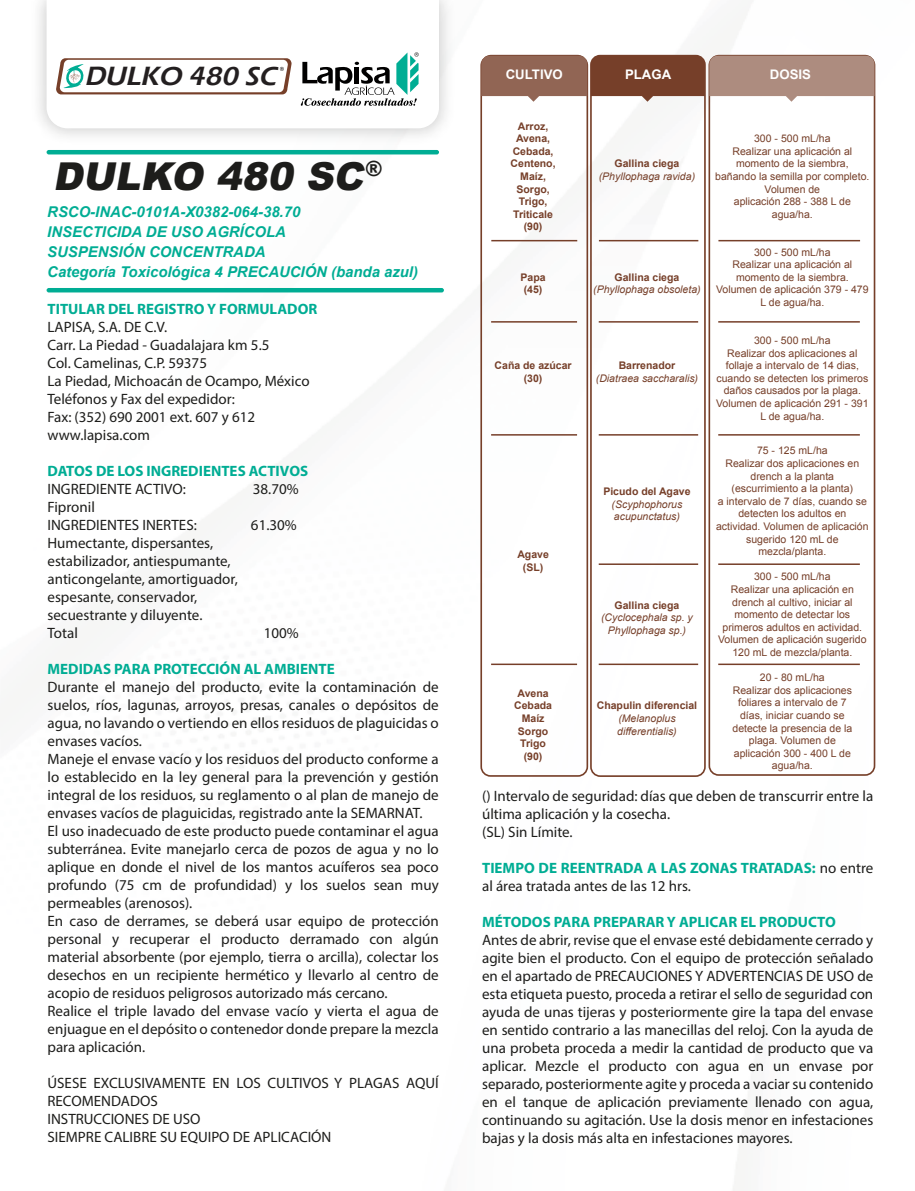
<style>
.page{position:relative;width:915px;height:1191px;background:#fff}
.page>*{position:absolute;margin:0;border:0;box-sizing:border-box;transform-origin:0 0}
.t1{font:italic 900 38.4px "Arial";color:#1d1d1b}
.t2{font:italic 600 27.3px "Eras ITC";color:#231f20}
.t3{font:15px/18px "Myriad Pro";color:#1d1d1b}
.t4{font:700 15px "Myriad Pro";color:#00ad94}
.t5{font:italic 700 14.85px/19.8px "Arial";color:#00ad94}
.t6{font:700 13.2px "Arial";color:#fff}
.t7{font:10.5px/12.6px "Arial";color:#763f29;text-align:center}
.t8{font:700 10.5px/12.6px "Arial";color:#763f29;text-align:center}
.t9{font:italic 10.5px/12.6px "Arial";color:#763f29}
.s1{font-weight:700;color:#00ad94}
</style>
<div class="page">
<img style="left:46px;top:54px;width:830px;height:1137px">
<img style="left:39px;top:0;width:422px;height:151px">
<svg style="left:47px;top:0;width:392px;height:128px"></svg>
<svg style="left:56px;top:58px;width:235px;height:36px"></svg>
<svg style="left:301px;top:52px;width:117px;height:54px"></svg>
<hr style="left:47px;top:288px;width:397px;height:4px;background:#00ad94;border-radius:2px">
<hr style="left:47px;top:150px;width:392px;height:4px;background:#00ad94;border-radius:2px">
<div style="left:480px;top:55px;width:108px;height:721px;border:2px solid #763f29;border-radius:10px"></div>
<div style="left:590px;top:55px;width:115px;height:722px;border:2px solid #763f29;border-radius:9px"></div>
<div style="left:708px;top:55px;width:167px;height:721px;border:2px solid #763f29;border-radius:9px"></div>
<svg style="left:481px;top:56px;width:393px;height:46px;background:#a27d6f"></svg>
<hr style="left:491px;top:240px;width:86px;height:1px;background:#763f29">
<hr style="left:598px;top:240px;width:100px;height:1px;background:#763f29">
<hr style="left:718px;top:240px;width:141px;height:1px;background:#763f29">
<hr style="left:491px;top:321px;width:86px;height:1px;background:#763f29">
<hr style="left:598px;top:321px;width:100px;height:1px;background:#763f29">
<hr style="left:718px;top:321px;width:141px;height:1px;background:#763f29">
<hr style="left:491px;top:434px;width:86px;height:1px;background:#763f29">
<hr style="left:598px;top:434px;width:100px;height:1px;background:#763f29">
<hr style="left:718px;top:434px;width:141px;height:1px;background:#763f29">
<hr style="left:598px;top:563px;width:100px;height:2px;background:#763f29">
<hr style="left:718px;top:563px;width:141px;height:2px;background:#763f29">
<hr style="left:491px;top:663px;width:86px;height:2px;background:#763f29">
<hr style="left:598px;top:663px;width:100px;height:2px;background:#763f29">
<hr style="left:718px;top:663px;width:141px;height:2px;background:#763f29">
<h2 class="t2" style="left:85px;top:61px;width:199px">DULKO 480 SC</h2>
<h1 class="t1" style="left:53px;top:148px;width:331px">DULKO 480 SC<sup>®</sup></h1>
<p class="t5" style="left:47px;top:203px;width:372px">RSCO-INAC-0101A-X0382-064-38.70<br>INSECTICIDA DE USO AGRÍCOLA<br>SUSPENSIÓN CONCENTRADA<br>Categoría Toxicológica 4 PRECAUCIÓN (banda azul)</p>
<p class="t4" style="left:47px;top:299px;width:271px">TITULAR DEL REGISTRO Y FORMULADOR</p>
<p class="t3" style="left:47px;top:318px;width:263px">LAPISA, S.A. DE C.V.<br>Carr. La Piedad - Guadalajara km 5.5<br>Col. Camelinas, C.P. 59375<br>La Piedad, Michoacán de Ocampo, México<br>Teléfonos y Fax del expedidor:<br>Fax: (352) 690 2001 ext. 607 y 612 www.lapisa.com</p>
<p class="t4" style="left:47px;top:461px;width:262px">DATOS DE LOS INGREDIENTES ACTIVOS</p>
<p class="t3" style="left:47px;top:480px;width:140px">INGREDIENTE ACTIVO:</p>
<p class="t3" style="left:253px;top:480px;width:47px">38.70%</p>
<p class="t3" style="left:47px;top:498px;width:151px">Fipronil<br>INGREDIENTES INERTES:</p>
<p class="t3" style="left:251px;top:516px;width:47px">61.30%</p>
<p class="t3" style="left:47px;top:534px;width:192px">Humectante, dispersantes, estabilizador, antiespumante, anticongelante, amortiguador, espesante, conservador, secuestrante y diluyente.<br>Total</p>
<p class="t3" style="left:263px;top:624px;width:36px">100%</p>
<p class="t4" style="left:47px;top:659px;width:289px">MEDIDAS PARA PROTECCIÓN AL AMBIENTE</p>
<p class="t3" style="left:47px;top:678px;width:392px">Durante el manejo del producto, evite la contaminación de suelos, ríos, lagunas, arroyos, presas, canales o depósitos de agua, no lavando o vertiendo en ellos residuos de plaguicidas o envases vacíos.<br>Maneje el envase vacío y los residuos del producto conforme a lo establecido en la ley general para la prevención y gestión integral de los residuos, su reglamento o al plan de manejo de envases vacíos de plaguicidas, registrado ante la SEMARNAT.<br>El uso inadecuado de este producto puede contaminar el agua subterránea. Evite manejarlo cerca de pozos de agua y no lo aplique en donde el nivel de los mantos acuíferos sea poco profundo (75 cm de profundidad) y los suelos sean muy permeables (arenosos).<br>En caso de derrames, se deberá usar equipo de protección personal y recuperar el producto derramado con algún material absorbente (por ejemplo, tierra o arcilla), colectar los desechos en un recipiente hermético y llevarlo al centro de acopio de residuos peligrosos autorizado más cercano.<br>Realice el triple lavado del envase vacío y vierta el agua de enjuague en el depósito o contenedor donde prepare la mezcla para aplicación.</p>
<p class="t3" style="left:47px;top:1074px;width:392px">ÚSESE EXCLUSIVAMENTE EN LOS CULTIVOS Y PLAGAS AQUÍ<br>RECOMENDADOS<br>INSTRUCCIONES DE USO<br>SIEMPRE CALIBRE SU EQUIPO DE APLICACIÓN</p>
<p class="t6" style="left:505px;top:66px;width:58px">CULTIVO</p>
<p class="t6" style="left:625px;top:66px;width:48px">PLAGA</p>
<p class="t6" style="left:769px;top:66px;width:43px">DOSIS</p>
<p class="t8" style="left:510px;top:120px;width:46px">Arroz,<br>Avena,<br>Cebada,<br>Centeno,<br>Maíz,<br>Sorgo,<br>Trigo,<br>Triticale (90)</p>
<p class="t8" style="left:520px;top:271px;width:27px">Papa (45)</p>
<p class="t8" style="left:494px;top:359px;width:79px">Caña de azúcar (30)</p>
<p class="t8" style="left:517px;top:548px;width:33px">Agave (SL)</p>
<p class="t8" style="left:514px;top:687px;width:39px">Avena<br>Cebada<br>Maíz<br>Sorgo<br>Trigo (90)</p>
<p class="t8" style="left:614px;top:158px;width:66px">Gallina ciega</p>
<p class="t9" style="left:598px;top:170px;width:98px">(Phyllophaga ravida)</p>
<p class="t8" style="left:614px;top:271px;width:66px">Gallina ciega</p>
<p class="t9" style="left:593px;top:284px;width:109px">(Phyllophaga obsoleta)</p>
<p class="t8" style="left:618px;top:359px;width:58px">Barrenador</p>
<p class="t9" style="left:595px;top:372px;width:104px">(Diatraea saccharalis)</p>
<p class="t8" style="left:603px;top:485px;width:89px">Picudo del Agave</p>
<p class="t9" style="left:611px;top:498px;width:72px">(Scyphophorus acupunctatus)</p>
<p class="t8" style="left:614px;top:599px;width:66px">Gallina ciega</p>
<p class="t9" style="left:601px;top:611px;width:93px;text-align:center">(Cyclocephala sp. y<br>Phyllophaga sp.)</p>
<p class="t8" style="left:596px;top:700px;width:102px">Chapulin diferencial</p>
<p class="t9" style="left:617px;top:712px;width:61px">(Melanoplus differentialis)</p>
<p class="t7" style="left:715px;top:132px;width:156px">300 - 500 mL/ha<br>Realizar una aplicación al momento de la siembra, bañando la semilla por completo.<br>Volumen de<br>aplicación 288 - 388 L de agua/ha.</p>
<p class="t7" style="left:716px;top:246px;width:154px">300 - 500 mL/ha<br>Realizar una aplicación al momento de la siembra.<br>Volumen de aplicación 379 - 479<br>L de agua/ha.</p>
<p class="t7" style="left:715px;top:334px;width:154px">300 - 500 mL/ha<br>Realizar dos aplicaciones al follaje a intervalo de 14 dias, cuando se detecten los primeros daños causados por la plaga.<br>Volumen de aplicación 291 - 391<br>L de agua/ha.</p>
<p class="t7" style="left:716px;top:444px;width:154px">75 - 125 mL/ha<br>Realizar dos aplicaciones en drench a la planta (escurrimiento a la planta)<br>a intervalo de 7 días, cuando se detecten los adultos en actividad. Volumen de aplicación sugerido 120 mL de mezcla/planta.</p>
<p class="t7" style="left:718px;top:570px;width:150px">300 - 500 mL/ha<br>Realizar una aplicación en drench al cultivo, iniciar al momento de detectar los primeros adultos en actividad.<br>Volumen de aplicación sugerido<br>120 mL de mezcla/planta.</p>
<p class="t7" style="left:732px;top:671px;width:121px">20 - 80 mL/ha<br>Realizar dos aplicaciones foliares a intervalo de 7 días, iniciar cuando se detecte la presencia de la plaga. Volumen de aplicación 300 - 400 L de agua/ha.</p>
<p class="t3" style="left:482px;top:787px;width:392px">() Intervalo de seguridad: días que deben de transcurrir entre la última aplicación y la cosecha.<br>(SL) Sin Límite.</p>
<p class="t3" style="left:482px;top:859px;width:392px"><span class="s1">TIEMPO DE REENTRADA A LAS ZONAS TRATADAS:</span> no entre al área tratada antes de las 12 hrs.</p>
<p class="t4" style="left:482px;top:912px;width:355px">MÉTODOS PARA PREPARAR Y APLICAR EL PRODUCTO</p>
<p class="t3" style="left:482px;top:931px;width:392px;text-align:justify">Antes de abrir, revise que el envase esté debidamente cerrado y agite bien el producto. Con el equipo de protección señalado en el apartado de PRECAUCIONES Y ADVERTENCIAS DE USO de esta etiqueta puesto, proceda a retirar el sello de seguridad con ayuda de unas tijeras y posteriormente gire la tapa del envase en sentido contrario a las manecillas del reloj. Con la ayuda de una probeta proceda a medir la cantidad de producto que va aplicar. Mezcle el producto con agua en un envase por separado, posteriormente agite y proceda a vaciar su contenido en el tanque de aplicación previamente llenado con agua, continuando su agitación. Use la dosis menor en infestaciones bajas y la dosis más alta en infestaciones mayores.</p>
</div>
